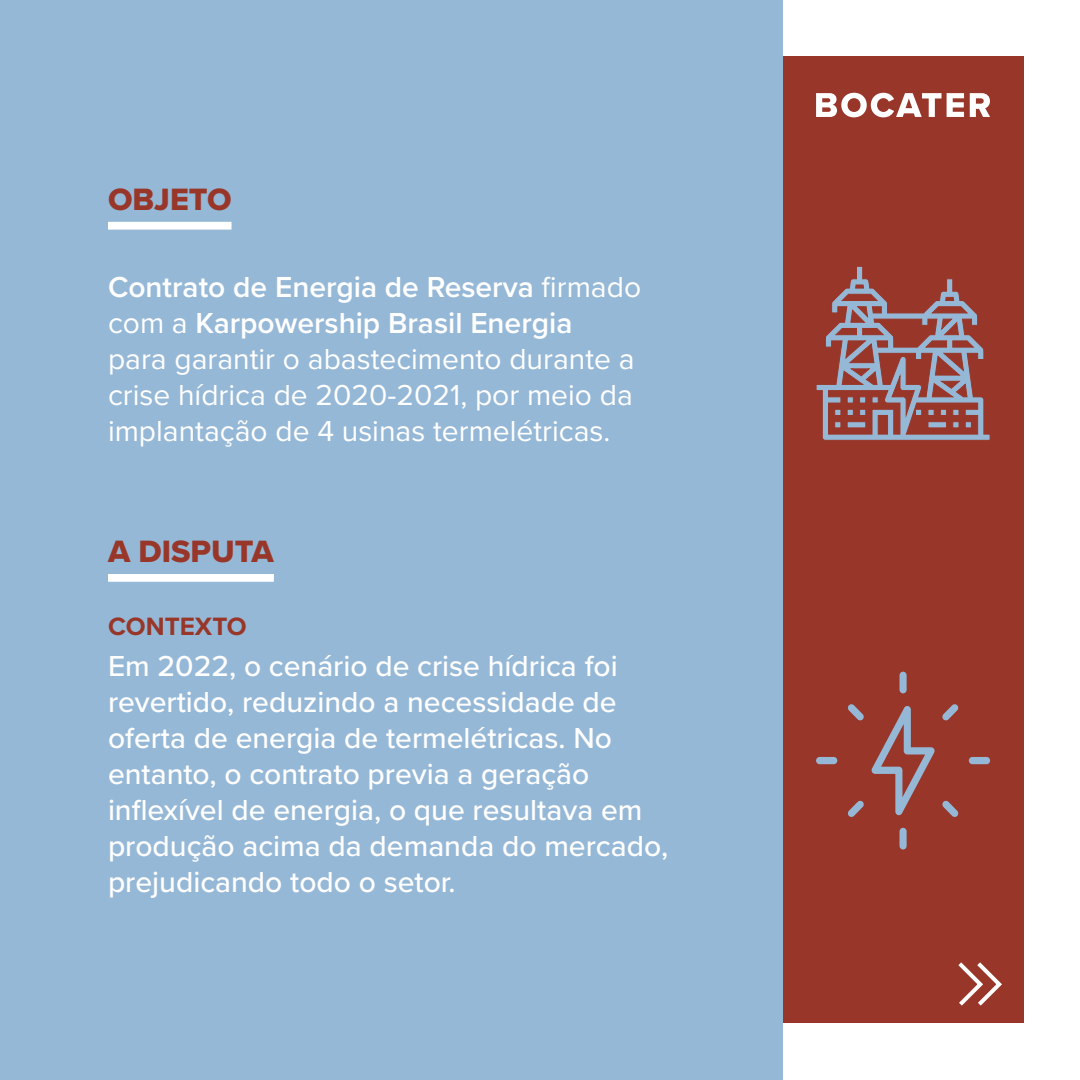
<style>
.page{position:relative;width:1080px;height:1080px;background:#fff}
.page>*{position:absolute;margin:0;border:0;box-sizing:border-box;transform-origin:0 0}
.t1{font:32px "Proxima Nova Extrabld";color:#983729}
.t2{font:500 30px/36px "Proxima Nova";color:#fff}
.t3{font:30px/36px "Proxima Nova";color:#fff}
.t4{font:700 26px "Proxima Nova";color:#983729}
.s1{font-weight:600}
</style>
<div class="page">
<div style="left:50px;top:57px;width:973px;height:966px;background:#983729"></div>
<div style="left:0;top:0;width:783px;height:1080px;background:#96b8d7"></div>
<svg style="left:958px;top:962px;width:44px;height:44px"></svg>
<div style="left:108px;top:222px;width:124px;height:8px;background:#fff"></div>
<div style="left:108px;top:574px;width:166px;height:8px;background:#fff"></div>
<svg style="left:816px;top:93px;width:174px;height:24px"></svg>
<svg style="left:816px;top:266px;width:174px;height:174px"></svg>
<div style="left:847px;top:396px;width:7px;height:8px;background:#96b8d7;border:1px solid #983729"></div>
<div style="left:859px;top:396px;width:7px;height:8px;background:#96b8d7;border:1px solid #983729"></div>
<div style="left:872px;top:396px;width:7px;height:8px;background:#96b8d7;border:1px solid #983729"></div>
<div style="left:834px;top:409px;width:7px;height:7px;background:#96b8d7;border:1px solid #983729"></div>
<div style="left:847px;top:409px;width:7px;height:7px;background:#96b8d7;border:1px solid #983729"></div>
<div style="left:859px;top:409px;width:7px;height:7px;background:#96b8d7;border:1px solid #983729"></div>
<div style="left:940px;top:409px;width:7px;height:7px;background:#96b8d7;border:1px solid #983729"></div>
<div style="left:915px;top:409px;width:7px;height:7px;background:#96b8d7;border:1px solid #983729"></div>
<div style="left:927px;top:409px;width:8px;height:7px;background:#96b8d7;border:1px solid #983729"></div>
<div style="left:952px;top:409px;width:8px;height:7px;background:#96b8d7;border:1px solid #983729"></div>
<div style="left:927px;top:421px;width:20px;height:7px;background:#96b8d7;border:1px solid #983729"></div>
<div style="left:952px;top:421px;width:8px;height:7px;background:#96b8d7;border:1px solid #983729"></div>
<div style="left:965px;top:421px;width:7px;height:7px;background:#96b8d7;border:1px solid #983729"></div>
<div style="left:834px;top:421px;width:7px;height:7px;background:#96b8d7;border:1px solid #983729"></div>
<div style="left:847px;top:421px;width:19px;height:7px;background:#96b8d7;border:1px solid #983729"></div>
<svg style="left:871px;top:706px;width:64px;height:109px"></svg>
<div style="left:900px;top:672px;width:7px;height:21px;background:#96b8d7;border-radius:4px"></div>
<div style="left:900px;top:828px;width:7px;height:22px;background:#96b8d7;border-radius:4px"></div>
<div style="left:969px;top:757px;width:21px;height:7px;background:#96b8d7;border-radius:4px"></div>
<div style="left:816px;top:757px;width:21px;height:7px;background:#96b8d7;border-radius:4px"></div>
<svg style="left:942px;top:704px;width:17px;height:16px"></svg>
<svg style="left:848px;top:800px;width:16px;height:17px"></svg>
<svg style="left:942px;top:800px;width:17px;height:17px"></svg>
<svg style="left:848px;top:704px;width:16px;height:16px"></svg>
<p class="t1" style="left:108px;top:175px;width:125px">OBJETO</p>
<p class="t3" style="left:108px;top:268px;width:535px"><span class="s1">Contrato de Energia de Reserva</span> firmado com a <span class="s1">Karpowership Brasil Energia<br></span>para garantir o abastecimento durante a crise hídrica de 2020-2021, por meio da implantação de 4 usinas termelétricas.</p>
<p class="t1" style="left:108px;top:527px;width:167px">A DISPUTA</p>
<p class="t4" style="left:108px;top:606px;width:140px">CONTEXTO</p>
<p class="t2" style="left:108px;top:646px;width:562px">Em 2022, o cenário de crise hídrica foi revertido, reduzindo a necessidade de oferta de energia de termelétricas. No entanto, o contrato previa a geração inflexível de energia, o que resultava em produção acima da demanda do mercado, prejudicando todo o setor.</p>
</div>
